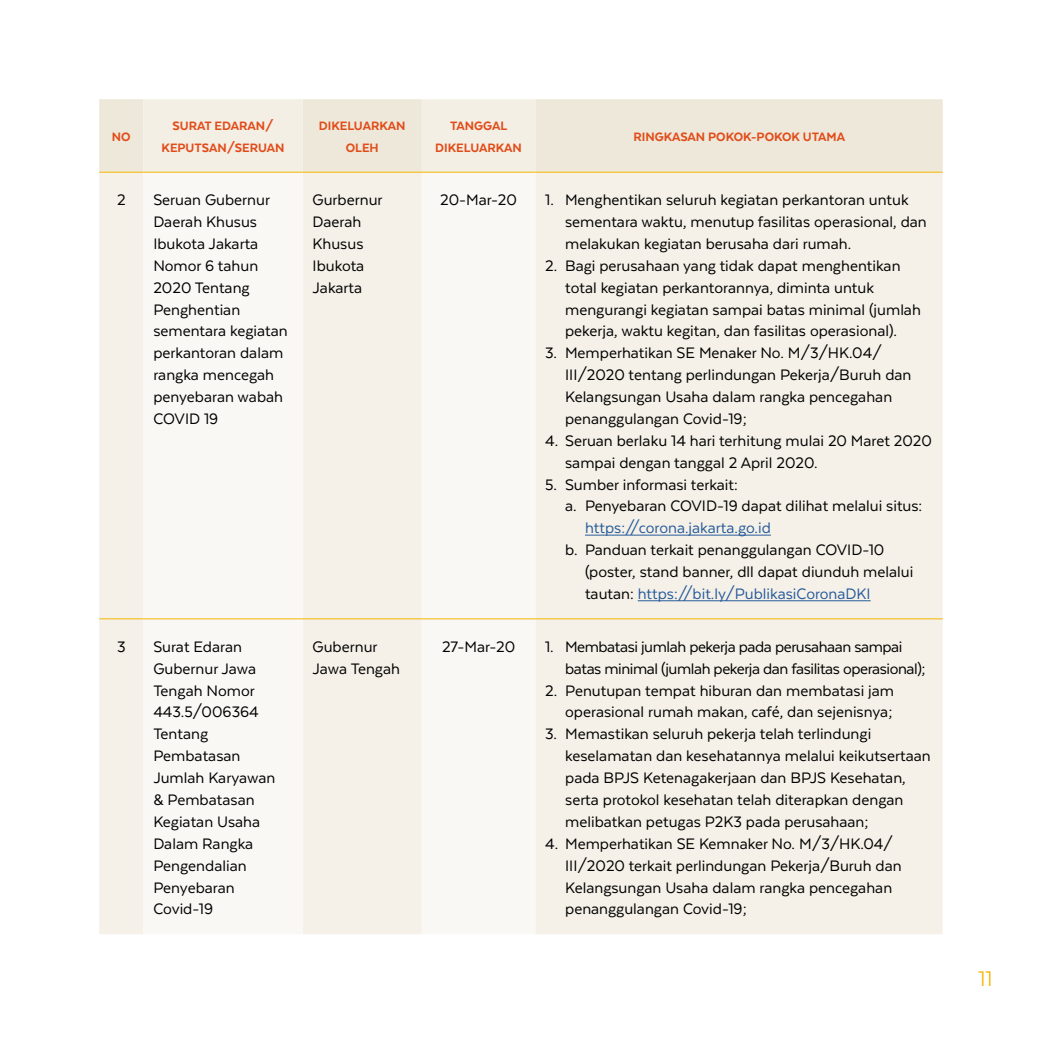
<style>
.page{position:relative;width:1042px;height:1042px;background:#fff}
.page>*{position:absolute;margin:0;border:0;box-sizing:border-box;transform-origin:0 0}
.t1{font:24.5px "Texta";color:#f4b500}
.t2{font:17.5px/21.9px "Texta";color:#000}
.t3{font:17.5px/21.9px "Texta";letter-spacing:-.025em;color:#000}
.t4{font:17.5px "Texta";color:#275b9b}
.t5{font:800 14px/22.8px "Texta";color:#e24c1a;text-align:center}
.s1{color:#275b9b}
</style>
<div class="page">
<div style="left:99px;top:99px;width:844px;height:73px;background:#ede8d9"></div>
<svg style="left:143px;top:99px;width:392px;height:73px;background:#f1ecdf"></svg>
<div style="left:99px;top:173px;width:844px;height:761px;background:#f5f1e8"></div>
<svg style="left:143px;top:173px;width:392px;height:761px;fill:#faf8f4"></svg>
<hr style="left:99px;top:172px;width:44px;height:1px;background:#f4b500">
<hr style="left:143px;top:172px;width:160px;height:1px;background:#f4b500">
<hr style="left:303px;top:172px;width:119px;height:1px;background:#f4b500">
<hr style="left:422px;top:172px;width:113px;height:1px;background:#f4b500">
<hr style="left:535px;top:172px;width:408px;height:1px;background:#f4b500">
<hr style="left:99px;top:618px;width:44px;height:1px;background:#f4b500">
<hr style="left:143px;top:618px;width:160px;height:1px;background:#f4b500">
<hr style="left:303px;top:618px;width:119px;height:1px;background:#f4b500">
<hr style="left:422px;top:618px;width:113px;height:1px;background:#f4b500">
<hr style="left:535px;top:618px;width:408px;height:1px;background:#f4b500">
<hr style="left:585px;top:535px;width:186px;height:1px;background:#275b9b">
<hr style="left:638px;top:600px;width:232px;height:1px;background:#275b9b">
<p class="t5" style="left:112px;top:125px;width:20px">NO</p>
<p class="t5" style="left:162px;top:114px;width:124px">SURAT EDARAN/<br>KEPUTSAN/SERUAN</p>
<p class="t5" style="left:319px;top:114px;width:88px">DIKELUARKAN<br>OLEH</p>
<p class="t5" style="left:435px;top:114px;width:88px">TANGGAL<br>DIKELUARKAN</p>
<p class="t5" style="left:633px;top:125px;width:213px">RINGKASAN POKOK-POKOK UTAMA</p>
<p class="t2" style="left:117px;top:189px;width:10px">2</p>
<p class="t2" style="left:153px;top:189px;width:136px">Seruan Gubernur<br>Daerah Khusus<br>Ibukota Jakarta<br>Nomor 6 tahun<br>2020 Tentang<br>Penghentian sementara kegiatan perkantoran dalam rangka mencegah penyebaran wabah<br>COVID 19</p>
<p class="t2" style="left:313px;top:189px;width:71px">Gurbernur<br>Daerah<br>Khusus<br>Ibukota<br>Jakarta</p>
<p class="t2" style="left:440px;top:189px;width:78px">20-Mar-20</p>
<p class="t2" style="left:565px;top:189px;width:363px;text-indent:-20px">1. Menghentikan seluruh kegiatan perkantoran untuk sementara waktu, menutup fasilitas operasional, dan melakukan kegiatan berusaha dari rumah.</p>
<p class="t2" style="left:565px;top:254px;width:357px;text-indent:-20px">2. Bagi perusahaan yang tidak dapat menghentikan total kegiatan perkantorannya, diminta untuk mengurangi kegiatan sampai batas minimal (jumlah pekerja, waktu kegitan, dan fasilitas operasional).</p>
<p class="t2" style="left:565px;top:342px;width:348px;text-indent:-20px">3. Memperhatikan SE Menaker No. M/3/HK.04/ III/2020 tentang perlindungan Pekerja/Buruh dan Kelangsungan Usaha dalam rangka pencegahan penanggulangan Covid-19;</p>
<p class="t2" style="left:565px;top:429px;width:368px;text-indent:-20px">4. Seruan berlaku 14 hari terhitung mulai 20 Maret 2020 sampai dengan tanggal 2 April 2020.</p>
<p class="t2" style="left:565px;top:473px;width:359px;text-indent:-20px">5. Sumber informasi terkait:<br>a. Penyebaran COVID-19 dapat dilihat melalui situs:</p>
<p class="t4" style="left:585px;top:519px;width:187px">https://corona.jakarta.go.id</p>
<p class="t2" style="left:585px;top:539px;width:330px;text-indent:-20px">b. Panduan terkait penanggulangan COVID-10 (poster, stand banner, dll dapat diunduh melalui tautan: <span class="s1">https://bit.ly/PublikasiCoronaDKI</span></p>
<p class="t2" style="left:117px;top:635px;width:10px">3</p>
<p class="t2" style="left:153px;top:635px;width:123px">Surat Edaran<br>Gubernur Jawa<br>Tengah Nomor<br>443.5/006364<br>Tentang<br>Pembatasan<br>Jumlah Karyawan &amp; Pembatasan<br>Kegiatan Usaha<br>Dalam Rangka<br>Pengendalian<br>Penyebaran<br>Covid-19</p>
<p class="t2" style="left:313px;top:635px;width:89px">Gubernur<br>Jawa Tengah</p>
<p class="t2" style="left:442px;top:635px;width:75px">27-Mar-20</p>
<p class="t3" style="left:565px;top:635px;width:362px;text-indent:-20px">1. Membatasi jumlah pekerja pada perusahaan sampai batas minimal (jumlah pekerja dan fasilitas operasional);</p>
<p class="t2" style="left:545px;top:679px;width:350px;text-align:right">2. Penutupan tempat hiburan dan membatasi jam operasional rumah makan, café, dan sejenisnya;</p>
<p class="t2" style="left:565px;top:723px;width:367px;text-indent:-20px">3. Memastikan seluruh pekerja telah terlindungi keselamatan dan kesehatannya melalui keikutsertaan pada BPJS Ketenagakerjaan dan BPJS Kesehatan, serta protokol kesehatan telah diterapkan dengan melibatkan petugas P2K3 pada perusahaan;</p>
<p class="t2" style="left:565px;top:832px;width:338px;text-indent:-20px">4. Memperhatikan SE Kemnaker No. M/3/HK.04/ III/2020 terkait perlindungan Pekerja/Buruh dan Kelangsungan Usaha dalam rangka pencegahan penanggulangan Covid-19;</p>
<h1 class="t1" style="left:978px;top:966px;width:15px">11</h1>
</div>
